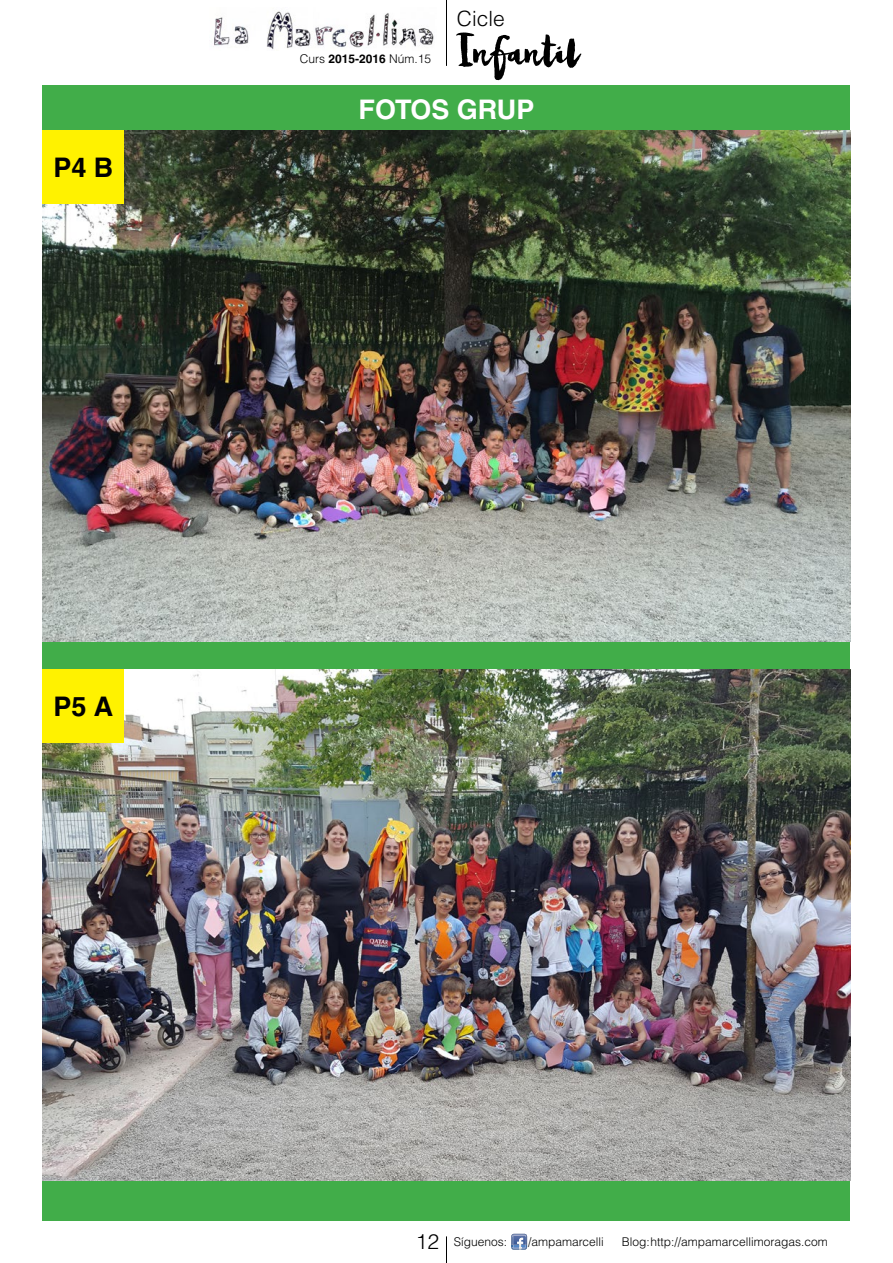
<style>
.page{position:relative;width:893px;height:1263px;background:#fff}
.page>*{position:absolute;margin:0;border:0;box-sizing:border-box;transform-origin:0 0}
.t1{font:54px "Snowberry";color:#000}
.t2{font:700 27px "Helvetica";color:#fff}
.t3{font:700 27px "Helvetica";color:#000}
.t4{font:300 21px "Helvetica";color:#000}
.t5{font:300 12px "Helvetica";color:#000}
.s1{font-weight:700}
.s2{font-size:21px}
</style>
<div class="page">
<img style="left:214px;top:11px;width:220px;height:39px">
<hr style="left:446px;top:0;width:1px;height:66px;background:#000">
<svg style="left:446px;top:1236px;width:1px;height:27px"></svg>
<svg style="left:511px;top:1234px;width:16px;height:16px"></svg>
<div style="left:43px;top:85px;width:807px;height:1135px;background:#41ad49"></div>
<img style="left:43px;top:131px;width:807px;height:510px">
<img style="left:43px;top:670px;width:807px;height:510px">
<div style="left:43px;top:131px;width:81px;height:73px;background:#fff200"></div>
<div style="left:43px;top:670px;width:81px;height:73px;background:#fff200"></div>
<h2 class="t3" style="left:53px;top:151px;width:62px">P4 B</h2>
<h3 class="t4" style="left:457px;top:5px;width:49px">Cicle</h3>
<h1 class="t1" style="left:457px;top:13px;width:124px">Infantil</h1>
<h2 class="t2" style="left:359px;top:93px;width:177px">FOTOS GRUP</h2>
<p class="t5" style="left:300px;top:51px;width:133px">Curs <span class="s1">2015-2016</span> Núm.15</p>
<h2 class="t3" style="left:53px;top:690px;width:62px">P5 A</h2>
<p class="t5" style="left:416px;top:1234px;width:93px"><span class="s2">12</span> Síguenos:</p>
<p class="t5" style="left:528px;top:1234px;width:77px">/ampamarcelli</p>
<p class="t5" style="left:622px;top:1234px;width:208px">Blog:http://ampamarcellimoragas.com</p>
</div>
